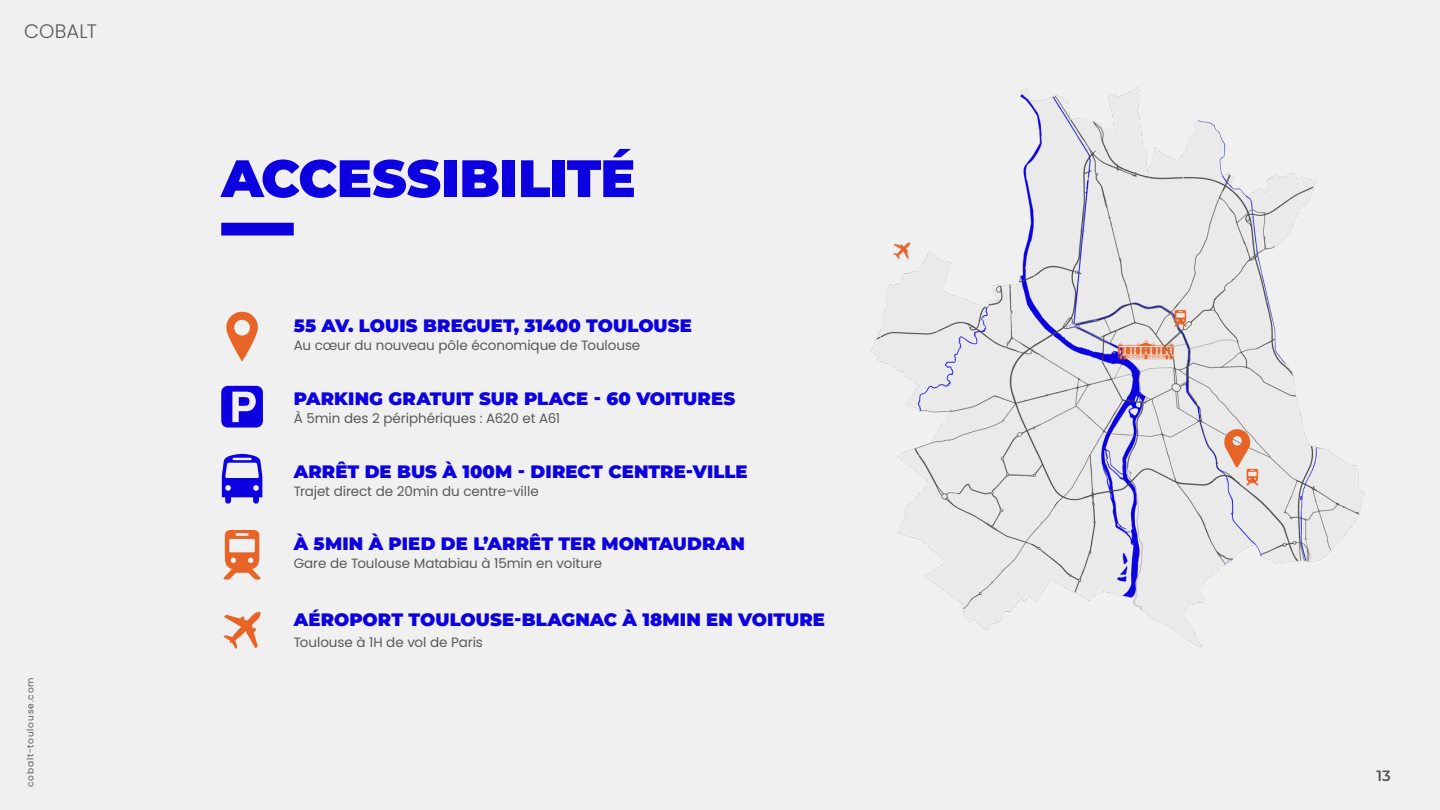
<style>
.page{position:relative;width:1440px;height:810px;background:#f0f0f0}
.page>*{position:absolute;margin:0;border:0;box-sizing:border-box;transform-origin:0 0}
.t1{font:900 52.5px "Montserrat";letter-spacing:-.01em;color:#0c00e1}
.t2{font:300 19.5px "Poppins";letter-spacing:.005em;color:#585959}
.t3{font:900 18px "Montserrat";letter-spacing:.005em;color:#0c00e1}
.t4{font:600 15px "Montserrat";color:#585959}
.t5{font:13.5px "Poppins";letter-spacing:-.005em;color:#585959}
.t6{font:9px "Poppins";letter-spacing:.095em;color:#585959}
</style>
<div class="page">
<div style="left:221px;top:223px;width:73px;height:13px;background:#0c00e1"></div>
<svg style="left:221px;top:386px;width:42px;height:42px"></svg>
<svg style="left:223px;top:612px;width:38px;height:37px"></svg>
<svg style="left:222px;top:454px;width:40px;height:50px"></svg>
<svg style="left:226px;top:311px;width:32px;height:50px"></svg>
<svg style="left:223px;top:530px;width:38px;height:50px"></svg>
<img style="left:871px;top:87px;width:493px;height:560px">
<p class="t2" style="left:24px;top:20px;width:74px">COBALT</p>
<p class="t6" style="left:25px;top:787px;width:111px;rotate:-90deg">cobalt-toulouse.com</p>
<h1 class="t1" style="left:221px;top:139px;width:416px">ACCESSIBILITÉ</h1>
<p class="t3" style="left:294px;top:313px;width:400px">55 AV. LOUIS BREGUET, 31400 TOULOUSE</p>
<p class="t5" style="left:294px;top:338px;width:348px">Au cœur du nouveau pôle économique de Toulouse</p>
<p class="t3" style="left:294px;top:385px;width:443px">PARKING GRATUIT SUR PLACE - 60 VOITURES</p>
<p class="t5" style="left:294px;top:410px;width:268px">À 5min des 2 périphériques : A620 et A61</p>
<p class="t3" style="left:294px;top:458px;width:455px">ARRÊT DE BUS À 100M - DIRECT CENTRE-VILLE</p>
<p class="t5" style="left:294px;top:483px;width:247px">Trajet direct de 20min du centre-ville</p>
<p class="t3" style="left:294px;top:530px;width:453px">À 5MIN À PIED DE L’ARRÊT TER MONTAUDRAN</p>
<p class="t5" style="left:294px;top:556px;width:310px">Gare de Toulouse Matabiau à 15min en voiture</p>
<p class="t3" style="left:294px;top:607px;width:533px">AÉROPORT TOULOUSE-BLAGNAC À 18MIN EN VOITURE</p>
<p class="t5" style="left:294px;top:634px;width:191px">Toulouse à 1H de vol de Paris</p>
<p class="t4" style="left:1377px;top:765px;width:16px">13</p>
</div>
